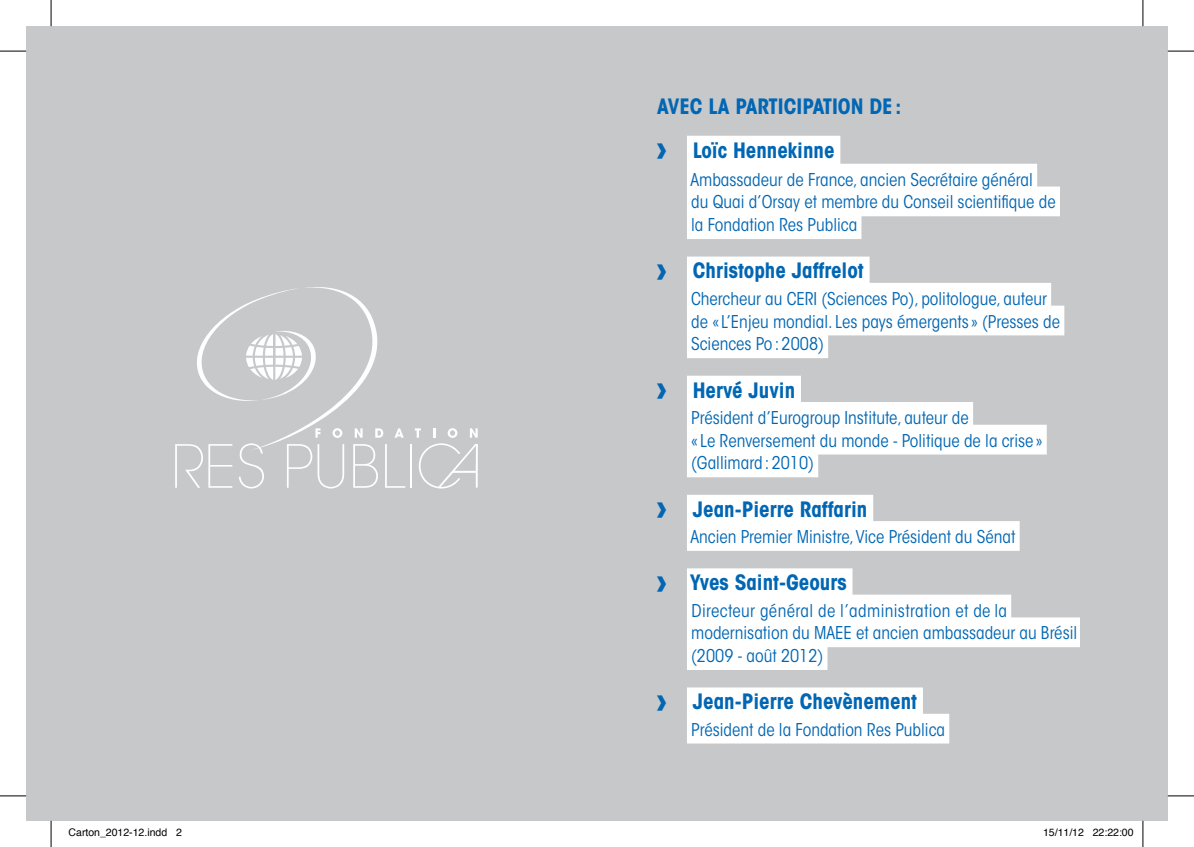
<style>
.page{position:relative;width:1194px;height:847px;background:#fff}
.page>*{position:absolute;margin:0;border:0;box-sizing:border-box;transform-origin:0 0}
.t1{font:700 42px "ITC Avant Garde Std";color:#0166b3}
.t2{font:700 condensed 21px/43.8px "ITC Avant Garde Std";color:#0166b3}
.t3{font:condensed 17.5px/22.8px "ITC Avant Garde Std";color:#0166b3}
.t4{font:10.5px "Helvetica";color:#000}
.s1{font-stretch:normal;font-size:42px}
</style>
<div class="page">
<div style="left:26px;top:27px;width:1141px;height:793px;background:#c6c8ca"></div>
<svg style="left:415px;top:428px;width:6px;height:9px"></svg>
<svg style="left:433px;top:428px;width:2px;height:9px"></svg>
<svg style="left:447px;top:428px;width:10px;height:9px"></svg>
<svg style="left:470px;top:428px;width:8px;height:9px"></svg>
<svg style="left:175px;top:287px;width:230px;height:201px"></svg>
<hr style="left:410px;top:444px;width:2px;height:43px;background:#fff">
<svg style="left:419px;top:443px;width:59px;height:45px"></svg>
<div style="left:687px;top:136px;width:153px;height:29px;background:#fff"></div>
<div style="left:687px;top:164px;width:350px;height:29px;background:#fff"></div>
<div style="left:687px;top:186px;width:373px;height:30px;background:#fff"></div>
<div style="left:687px;top:209px;width:174px;height:30px;background:#fff"></div>
<div style="left:687px;top:256px;width:182px;height:30px;background:#fff"></div>
<div style="left:687px;top:283px;width:364px;height:29px;background:#fff"></div>
<div style="left:687px;top:305px;width:377px;height:30px;background:#fff"></div>
<div style="left:687px;top:328px;width:141px;height:30px;background:#fff"></div>
<div style="left:687px;top:375px;width:114px;height:30px;background:#fff"></div>
<div style="left:687px;top:402px;width:286px;height:29px;background:#fff"></div>
<div style="left:687px;top:424px;width:359px;height:30px;background:#fff"></div>
<div style="left:687px;top:447px;width:131px;height:30px;background:#fff"></div>
<div style="left:687px;top:494px;width:186px;height:30px;background:#fff"></div>
<div style="left:687px;top:521px;width:332px;height:29px;background:#fff"></div>
<div style="left:687px;top:568px;width:165px;height:30px;background:#fff"></div>
<div style="left:687px;top:594px;width:324px;height:30px;background:#fff"></div>
<div style="left:687px;top:617px;width:393px;height:30px;background:#fff"></div>
<div style="left:687px;top:640px;width:140px;height:29px;background:#fff"></div>
<div style="left:687px;top:687px;width:236px;height:30px;background:#fff"></div>
<div style="left:687px;top:713px;width:262px;height:30px;background:#fff"></div>
<svg style="left:0;top:51px;width:26px;height:1px"></svg>
<svg style="left:1167px;top:51px;width:26px;height:1px"></svg>
<svg style="left:0;top:795px;width:26px;height:1px"></svg>
<svg style="left:1167px;top:795px;width:26px;height:1px"></svg>
<svg style="left:51px;top:0;width:1px;height:26px"></svg>
<svg style="left:51px;top:820px;width:1px;height:26px"></svg>
<svg style="left:1142px;top:0;width:1px;height:26px"></svg>
<svg style="left:1142px;top:820px;width:1px;height:26px"></svg>
<p class="t2" style="left:657px;top:84px;width:245px">Avec la participation de: <span class="s1">›</span> Loïc Hennekinne</p>
<p class="t3" style="left:690px;top:168px;width:367px">Ambassadeur de France, ancien Secrétaire général<br>du Quai d’Orsay et membre du Conseil scientifique de la Fondation Res Publica</p>
<p class="t2" style="left:657px;top:248px;width:208px"><span class="s1">›</span> Christophe Jaffrelot</p>
<p class="t3" style="left:691px;top:287px;width:370px">Chercheur au CERI (Sciences Po), politologue, auteur de «L’Enjeu mondial. Les pays émergents » (Presses de<br>Sciences Po : 2008)</p>
<h1 class="t1" style="left:657px;top:360px;width:11px">›</h1>
<p class="t2" style="left:692px;top:367px;width:104px">Hervé Juvin</p>
<p class="t3" style="left:691px;top:406px;width:353px">Président d’Eurogroup Institute, auteur de<br>«Le Renversement du monde - Politique de la crise » (Gallimard : 2010)</p>
<h1 class="t1" style="left:657px;top:479px;width:11px">›</h1>
<p class="t2" style="left:692px;top:486px;width:176px">Jean-Pierre Raffarin</p>
<p class="t3" style="left:690px;top:525px;width:326px">Ancien Premier Ministre, Vice Président du Sénat</p>
<p class="t2" style="left:657px;top:560px;width:191px"><span class="s1">›</span> Yves Saint-Geours</p>
<p class="t3" style="left:691px;top:598px;width:387px">Directeur général de l’administration et de la modernisation du MAEE et ancien ambassadeur au Brésil (2009 - août 2012)</p>
<h1 class="t1" style="left:657px;top:671px;width:11px">›</h1>
<p class="t2" style="left:692px;top:679px;width:226px">Jean-Pierre Chevènement</p>
<p class="t3" style="left:691px;top:717px;width:255px">Président de la Fondation Res Publica</p>
<p class="t4" style="left:69px;top:824px;width:115px">Carton_2012-12.indd 2</p>
<p class="t4" style="left:1043px;top:824px;width:92px">15/11/12 22:22:00</p>
</div>
